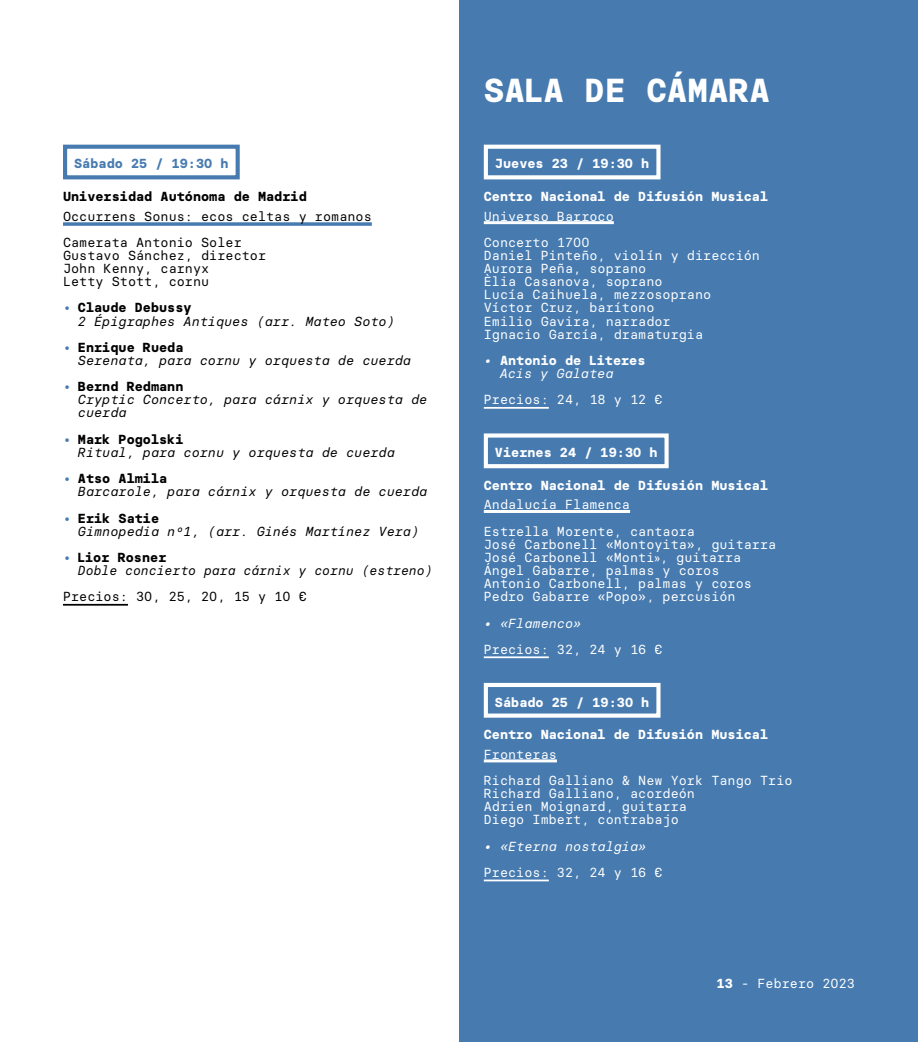
<style>
.page{position:relative;width:918px;height:1042px;background:#fff}
.page>*{position:absolute;margin:0;border:0;box-sizing:border-box;transform-origin:0 0}
.t1{font:700 33.25px "Basier Circle Mono";color:#fff}
.t2{font:13.12px/13.1px "Basier Circle Mono";color:#fff}
.t3{font:italic 13.12px/13.1px "Basier Circle Mono";color:#000}
.t4{font:700 13.12px/13.1px "Basier Circle Mono";color:#fff}
.t5{font:13.12px/13.1px "Basier Circle Mono";color:#000}
.t6{font:italic 13.12px "Basier Circle Mono";color:#fff}
.t7{font:700 13.12px "Basier Circle Mono";color:#000}
.t8{font:700 13.12px "Basier Circle Mono";color:#477bb0}
.s1{font-weight:700;font-style:normal;color:#477bb0}
.s2{font-weight:700;font-style:normal}
.s3{font-weight:400;font-style:italic}
.s4{font-family:"Playtime With Hot Toddies"}
.s5{font-weight:700}
</style>
<div class="page">
<div style="left:459px;top:0;width:459px;height:1042px;background:#477bb0"></div>
<hr style="left:484px;top:221px;width:130px;height:3px;background:#fff">
<hr style="left:484px;top:407px;width:65px;height:2px;background:#fff">
<hr style="left:484px;top:510px;width:146px;height:3px;background:#fff">
<hr style="left:484px;top:656px;width:65px;height:2px;background:#fff">
<hr style="left:484px;top:759px;width:73px;height:3px;background:#fff">
<hr style="left:484px;top:879px;width:65px;height:2px;background:#fff">
<div style="left:484px;top:145px;width:176px;height:34px;border:4px solid #fff"></div>
<div style="left:484px;top:433px;width:184px;height:35px;border:4px solid #fff"></div>
<div style="left:484px;top:683px;width:176px;height:35px;border:4px solid #fff"></div>
<svg style="left:63px;top:222px;width:309px;height:4px"></svg>
<hr style="left:63px;top:604px;width:65px;height:2px;background:#000">
<div style="left:63px;top:145px;width:177px;height:34px;border:4px solid #477bb0"></div>
<p class="t8" style="left:74px;top:155px;width:156px">Sábado 25 / 19:30 h</p>
<p class="t7" style="left:63px;top:188px;width:245px">Universidad Autónoma de Madrid</p>
<p class="t5" style="left:63px;top:203px;width:310px;line-height:26.2px">Occurrens Sonus: ecos celtas y romanos<br>Camerata Antonio Soler</p>
<p class="t5" style="left:63px;top:248px;width:205px">Gustavo Sánchez, director<br>John Kenny, carnyx<br>Letty Stott, cornu</p>
<p class="t3" style="left:78px;top:301px;width:318px;text-indent:-15px"><span class="s1">•</span> <span class="s2">Claude Debussy<br></span>2 Épigraphes Antiques (arr. Mateo Soto)</p>
<p class="t3" style="left:78px;top:340px;width:335px;text-indent:-15px"><span class="s1">•</span> <span class="s2">Enrique Rueda<br></span>Serenata, para cornu y orquesta de cuerda</p>
<p class="t3" style="left:78px;top:380px;width:351px;text-indent:-15px"><span class="s1">•</span> <span class="s2">Bernd Redmann<br></span>Cryptic Concerto, para cárnix y orquesta de cuerda</p>
<p class="t3" style="left:78px;top:432px;width:318px;text-indent:-15px"><span class="s1">•</span> <span class="s2">Mark Pogolski<br></span>Ritual, para cornu y orquesta de cuerda</p>
<p class="t3" style="left:78px;top:472px;width:351px;text-indent:-15px"><span class="s1">•</span> <span class="s2">Atso Almila<br></span>Barcarole, para cárnix y orquesta de cuerda</p>
<p class="t3" style="left:78px;top:511px;width:343px;text-indent:-15px"><span class="s1">•</span> <span class="s2">Erik Satie<br></span>Gimnopedia nº1, (arr. Ginés Martínez Vera)</p>
<p class="t3" style="left:78px;top:550px;width:356px;text-indent:-15px"><span class="s1">•</span> <span class="s2">Lior Rosner<br></span>Doble concierto para cárnix y cornu (estreno)</p>
<p class="t5" style="left:63px;top:590px;width:245px">Precios: 30, 25, 20, 15 y 10 €</p>
<h1 class="t1" style="left:484px;top:70px;width:288px">SALA DE CÁMARA</h1>
<p class="t4" style="left:495px;top:157px;width:156px">Jueves 23 / 19:30 h</p>
<p class="t4" style="left:484px;top:190px;width:286px">Centro Nacional de Difusión Musical</p>
<p class="t2" style="left:484px;top:203px;width:131px;line-height:26.2px">Universo Barroco<br>Concerto 1700</p>
<p class="t2" style="left:484px;top:248px;width:278px">Daniel Pinteño, violín y dirección<br>Aurora Peña, soprano<br>Èlia Casanova, soprano<br>Lucía Caihuela, mezzosoprano<br>Víctor Cruz, barítono<br>Emilio Gavira, narrador<br>Ignacio García, dramaturgia</p>
<p class="t4" style="left:500px;top:354px;width:147px;text-indent:-16px"><span class="s3">•</span> Antonio de Literes<br><span class="s3">Acis y Galatea</span></p>
<p class="t2" style="left:484px;top:393px;width:180px">Precios: 24, 18 y 12 €</p>
<p class="t4" style="left:495px;top:446px;width:164px">Viernes 24 / 19:30 h</p>
<p class="t4" style="left:484px;top:479px;width:286px">Centro Nacional de Difusión Musical</p>
<p class="t2" style="left:484px;top:491px;width:213px;line-height:26.2px">Andalucía Flamenca<br>Estrella Morente, cantaora</p>
<p class="t2" style="left:484px;top:537px;width:294px">José Carbonell «Montoyita», guitarra José Carbonell «Monti<span class="s4">»</span>, guitarra Ángel Gabarre, palmas y coros Antonio Carbonell, palmas y coros Pedro Gabarre «Popo», percusión</p>
<p class="t6" style="left:484px;top:615px;width:99px">• «Flamenco»</p>
<p class="t2" style="left:484px;top:642px;width:180px">Precios: 32, 24 y 16 €</p>
<p class="t4" style="left:495px;top:695px;width:156px">Sábado 25 / 19:30 h</p>
<p class="t4" style="left:484px;top:728px;width:286px">Centro Nacional de Difusión Musical</p>
<p class="t2" style="left:484px;top:741px;width:310px;line-height:26.2px">Fronteras<br>Richard Galliano &amp; New York Tango Trio</p>
<p class="t2" style="left:484px;top:787px;width:213px">Richard Galliano, acordeón<br>Adrien Moignard, guitarra<br>Diego Imbert, contrabajo</p>
<p class="t6" style="left:484px;top:838px;width:164px">• «Eterna nostalgia»</p>
<p class="t2" style="left:484px;top:865px;width:180px">Precios: 32, 24 y 16 €</p>
<p class="t2" style="left:717px;top:976px;width:140px"><span class="s5">13</span> - Febrero 2023</p>
</div>
